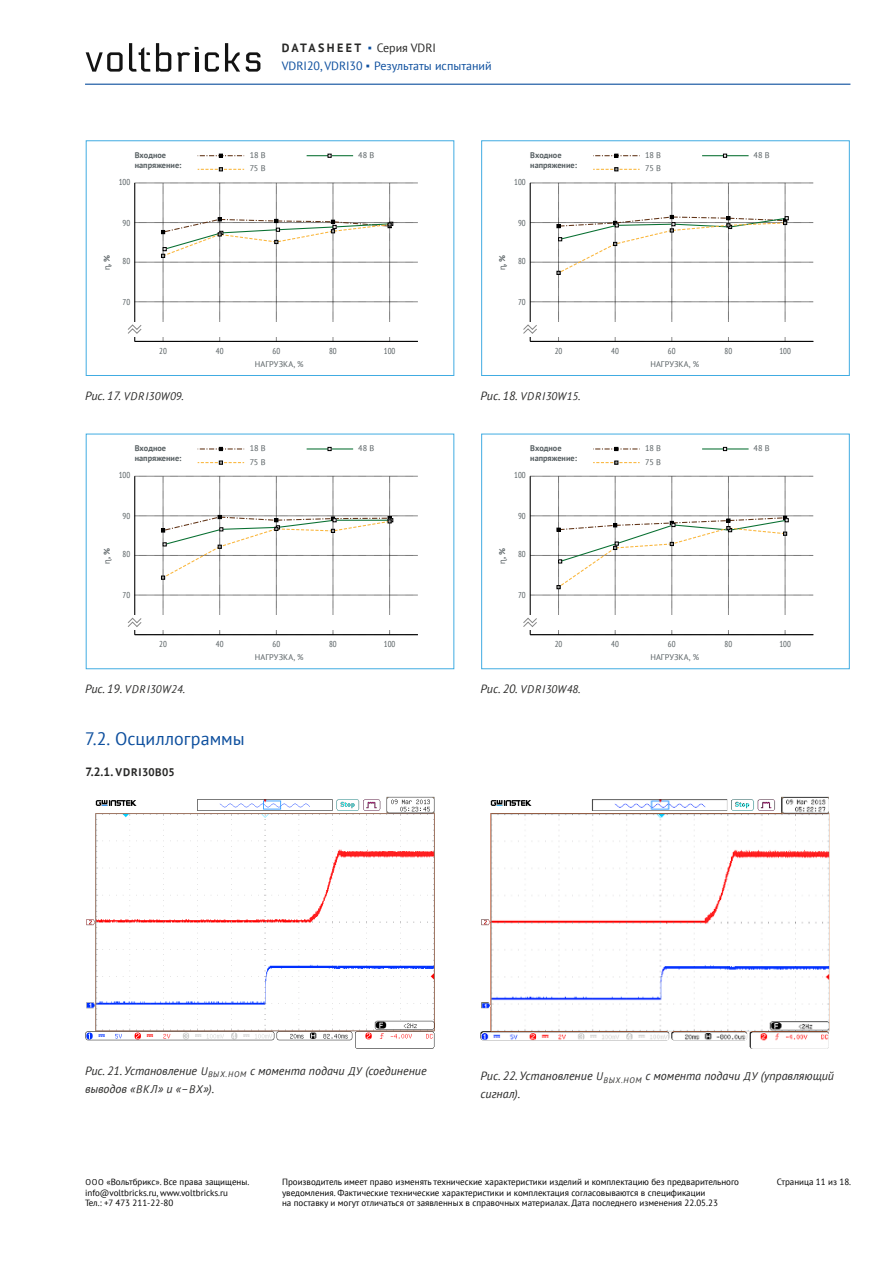
<style>
.page{position:relative;width:893px;height:1263px;background:#fff}
.page>*{position:absolute;margin:0;border:0;box-sizing:border-box;transform-origin:0 0}
.t1{font:18px "PT Sans";letter-spacing:.005em;color:#0d4f9e}
.t2{font:italic 12px/18px "PT Sans";color:#282827}
.t3{font:12px "PT Sans";color:#0d4f9e}
.t4{font:700 12px "PT Sans";letter-spacing:.2em;color:#282827}
.t5{font:italic 11.1px "PT Sans";letter-spacing:.04em;color:#282827}
.t6{font:700 11.1px "PT Sans";letter-spacing:.04em;color:#282827}
.t7{font:9px/10.8px "PT Sans";color:#000}
.t8{font:condensed 8.55px "PT Sans";color:#565e61}
.t9{font:700 8.25px/9.9px "PT Sans";color:#565e61}
.t10{font:8.25px/13.2px "PT Sans";letter-spacing:.01em;color:#565e61}
.s1{font-family:"Arial";font-weight:900;color:#0d4f9e}
.s2{font-weight:400}
.s3{font-family:"Arial";font-weight:900}
.s4{font-size:12px}
.s5{font-size:11.1px}
.s6{font-size:8.25px}
</style>
<div class="page">
<hr style="left:85px;top:84px;width:765px;height:1px;background:#0d4f9e">
<svg style="left:86px;top:52px;width:37px;height:20px"></svg>
<svg style="left:156px;top:43px;width:15px;height:29px"></svg>
<svg style="left:205px;top:52px;width:14px;height:20px"></svg>
<svg style="left:225px;top:43px;width:15px;height:29px"></svg>
<svg style="left:246px;top:52px;width:14px;height:20px"></svg>
<svg style="left:129px;top:43px;width:21px;height:29px"></svg>
<svg style="left:178px;top:47px;width:21px;height:25px"></svg>
<hr style="left:307px;top:155px;width:46px;height:1px;background:#097032">
<svg style="left:128px;top:183px;width:290px;height:159px"></svg>
<div style="left:118px;top:336px;width:13px;height:19px;background:#fff"></div>
<svg style="left:198px;top:154px;width:47px;height:3px"></svg>
<svg style="left:198px;top:168px;width:46px;height:3px"></svg>
<div style="left:86px;top:141px;width:368px;height:235px;border:1px solid #41ace2"></div>
<hr style="left:702px;top:155px;width:47px;height:1px;background:#097032">
<svg style="left:523px;top:183px;width:290px;height:159px"></svg>
<div style="left:513px;top:336px;width:14px;height:19px;background:#fff"></div>
<svg style="left:593px;top:154px;width:47px;height:3px"></svg>
<svg style="left:723px;top:154px;width:4px;height:3px"></svg>
<svg style="left:593px;top:168px;width:47px;height:3px"></svg>
<div style="left:481px;top:141px;width:368px;height:235px;border:1px solid #41ace2"></div>
<hr style="left:307px;top:448px;width:46px;height:1px;background:#097032">
<svg style="left:128px;top:476px;width:290px;height:159px"></svg>
<div style="left:118px;top:629px;width:13px;height:19px;background:#fff"></div>
<svg style="left:198px;top:447px;width:47px;height:4px"></svg>
<svg style="left:328px;top:447px;width:3px;height:4px"></svg>
<svg style="left:198px;top:461px;width:46px;height:3px"></svg>
<div style="left:86px;top:434px;width:368px;height:235px;border:1px solid #41ace2"></div>
<hr style="left:702px;top:448px;width:47px;height:1px;background:#097032">
<svg style="left:523px;top:476px;width:290px;height:159px"></svg>
<div style="left:513px;top:629px;width:14px;height:19px;background:#fff"></div>
<svg style="left:593px;top:447px;width:47px;height:4px"></svg>
<svg style="left:723px;top:447px;width:4px;height:4px"></svg>
<svg style="left:593px;top:461px;width:47px;height:3px"></svg>
<div style="left:481px;top:434px;width:368px;height:235px;border:1px solid #41ace2"></div>
<img style="left:85px;top:797px;width:350px;height:252px">
<img style="left:480px;top:797px;width:350px;height:252px">
<h2 class="t4" style="left:282px;top:40px;width:156px">DATASHEET <span class="s1">▪</span> <span class="s2">Серия VDRI</span></h2>
<h2 class="t3" style="left:282px;top:58px;width:211px">VDRI20, VDRI30 <span class="s3">▪</span> Результаты испытаний</h2>
<p class="t9" style="left:135px;top:150px;width:48px">Входное напряжение:</p>
<p class="t10" style="left:250px;top:148px;width:17px">18 В<br>75 В</p>
<p class="t10" style="left:358px;top:148px;width:18px">48 В</p>
<p class="t8" style="left:119px;top:176px;width:13px">100</p>
<p class="t9" style="left:102px;top:266px;width:12px;rotate:-90deg">, %</p>
<p class="t8" style="left:123px;top:217px;width:9px">90</p>
<p class="t8" style="left:123px;top:255px;width:9px">80</p>
<p class="t8" style="left:123px;top:297px;width:9px">70</p>
<p class="t8" style="left:159px;top:345px;width:9px">20</p>
<p class="t8" style="left:216px;top:345px;width:9px">40</p>
<p class="t8" style="left:272px;top:345px;width:9px">60</p>
<p class="t8" style="left:329px;top:345px;width:9px">80</p>
<p class="t8" style="left:384px;top:345px;width:13px">100</p>
<p class="t10" style="left:255px;top:357px;width:50px">НАГРУЗКА, %</p>
<p class="t9" style="left:530px;top:150px;width:48px">Входное напряжение:</p>
<p class="t10" style="left:645px;top:148px;width:17px">18 В<br>75 В</p>
<p class="t10" style="left:754px;top:148px;width:18px">48 В</p>
<p class="t8" style="left:514px;top:176px;width:13px">100</p>
<p class="t9" style="left:497px;top:266px;width:12px;rotate:-90deg">, %</p>
<p class="t8" style="left:518px;top:217px;width:9px">90</p>
<p class="t8" style="left:518px;top:255px;width:9px">80</p>
<p class="t8" style="left:518px;top:297px;width:9px">70</p>
<p class="t8" style="left:555px;top:345px;width:9px">20</p>
<p class="t8" style="left:611px;top:345px;width:9px">40</p>
<p class="t8" style="left:668px;top:345px;width:9px">60</p>
<p class="t8" style="left:725px;top:345px;width:9px">80</p>
<p class="t8" style="left:779px;top:345px;width:13px">100</p>
<p class="t10" style="left:650px;top:357px;width:50px">НАГРУЗКА, %</p>
<p class="t5" style="left:85px;top:389px;width:100px"><span class="s4">Рис. 17.</span> VDRI30W09.</p>
<p class="t5" style="left:480px;top:389px;width:102px"><span class="s4">Рис. 18.</span> VDRI30W15.</p>
<p class="t9" style="left:135px;top:443px;width:48px">Входное напряжение:</p>
<p class="t10" style="left:250px;top:442px;width:17px">18 В<br>75 В</p>
<p class="t10" style="left:358px;top:442px;width:18px">48 В</p>
<p class="t9" style="left:530px;top:443px;width:48px">Входное напряжение:</p>
<p class="t10" style="left:645px;top:442px;width:17px">18 В<br>75 В</p>
<p class="t10" style="left:754px;top:442px;width:18px">48 В</p>
<p class="t8" style="left:119px;top:469px;width:13px">100</p>
<p class="t8" style="left:514px;top:469px;width:13px">100</p>
<p class="t8" style="left:123px;top:511px;width:9px">90</p>
<p class="t8" style="left:518px;top:511px;width:9px">90</p>
<p class="t9" style="left:102px;top:559px;width:12px;rotate:-90deg">, %</p>
<p class="t8" style="left:123px;top:549px;width:9px">80</p>
<p class="t9" style="left:497px;top:559px;width:12px;rotate:-90deg">, %</p>
<p class="t8" style="left:518px;top:549px;width:9px">80</p>
<p class="t8" style="left:123px;top:590px;width:9px">70</p>
<p class="t8" style="left:518px;top:590px;width:9px">70</p>
<p class="t8" style="left:159px;top:639px;width:9px">20</p>
<p class="t8" style="left:216px;top:639px;width:9px">40</p>
<p class="t8" style="left:272px;top:639px;width:9px">60</p>
<p class="t8" style="left:329px;top:639px;width:9px">80</p>
<p class="t8" style="left:384px;top:639px;width:13px">100</p>
<p class="t8" style="left:555px;top:639px;width:9px">20</p>
<p class="t8" style="left:611px;top:639px;width:9px">40</p>
<p class="t8" style="left:668px;top:639px;width:9px">60</p>
<p class="t8" style="left:725px;top:639px;width:9px">80</p>
<p class="t8" style="left:779px;top:639px;width:13px">100</p>
<p class="t10" style="left:255px;top:651px;width:50px">НАГРУЗКА, %</p>
<p class="t10" style="left:650px;top:651px;width:50px">НАГРУЗКА, %</p>
<p class="t5" style="left:85px;top:682px;width:102px"><span class="s4">Рис. 19.</span> VDRI30W24.</p>
<p class="t5" style="left:480px;top:682px;width:102px"><span class="s4">Рис. 20.</span> VDRI30W48.</p>
<h1 class="t1" style="left:85px;top:727px;width:161px">7.2. Осциллограммы</h1>
<p class="t6" style="left:85px;top:765px;width:91px"><span class="s4">7.2.1.</span> VDRI30B05</p>
<h2 class="t2" style="left:85px;top:1061px;width:343px">Рис. 21. Установление <span class="s5">U</span><sub>ВЫХ.НОМ</sub> с момента подачи <span class="s5">ДУ</span> (соединение выводов «<span class="s5">ВКЛ</span>» и «–<span class="s5">ВХ</span>»).</h2>
<h2 class="t2" style="left:480px;top:1066px;width:355px">Рис. 22. Установление <span class="s5">U</span><sub>ВЫХ.НОМ</sub> с момента подачи <span class="s5">ДУ</span> (управляющий сигнал).</h2>
<p class="t7" style="left:85px;top:1176px;width:165px"><span class="s6">ООО</span> «Вольтбрикс». Все права защищены.</p>
<p class="t7" style="left:777px;top:1176px;width:76px">Страница 11 из 18.</p>
<p class="t7" style="left:85px;top:1187px;width:145px">info@voltbricks.ru, www.voltbricks.ru<br>Тел.: +7 473 211-22-80</p>
<p class="t7" style="left:282px;top:1176px;width:459px">Производитель имеет право изменять технические характеристики изделий и комплектацию без предварительного уведомления. Фактические технические характеристики и комплектация согласовываются в спецификации<br>на поставку и могут отличаться от заявленных в справочных материалах. Дата последнего изменения 22.05.23</p>
</div>
